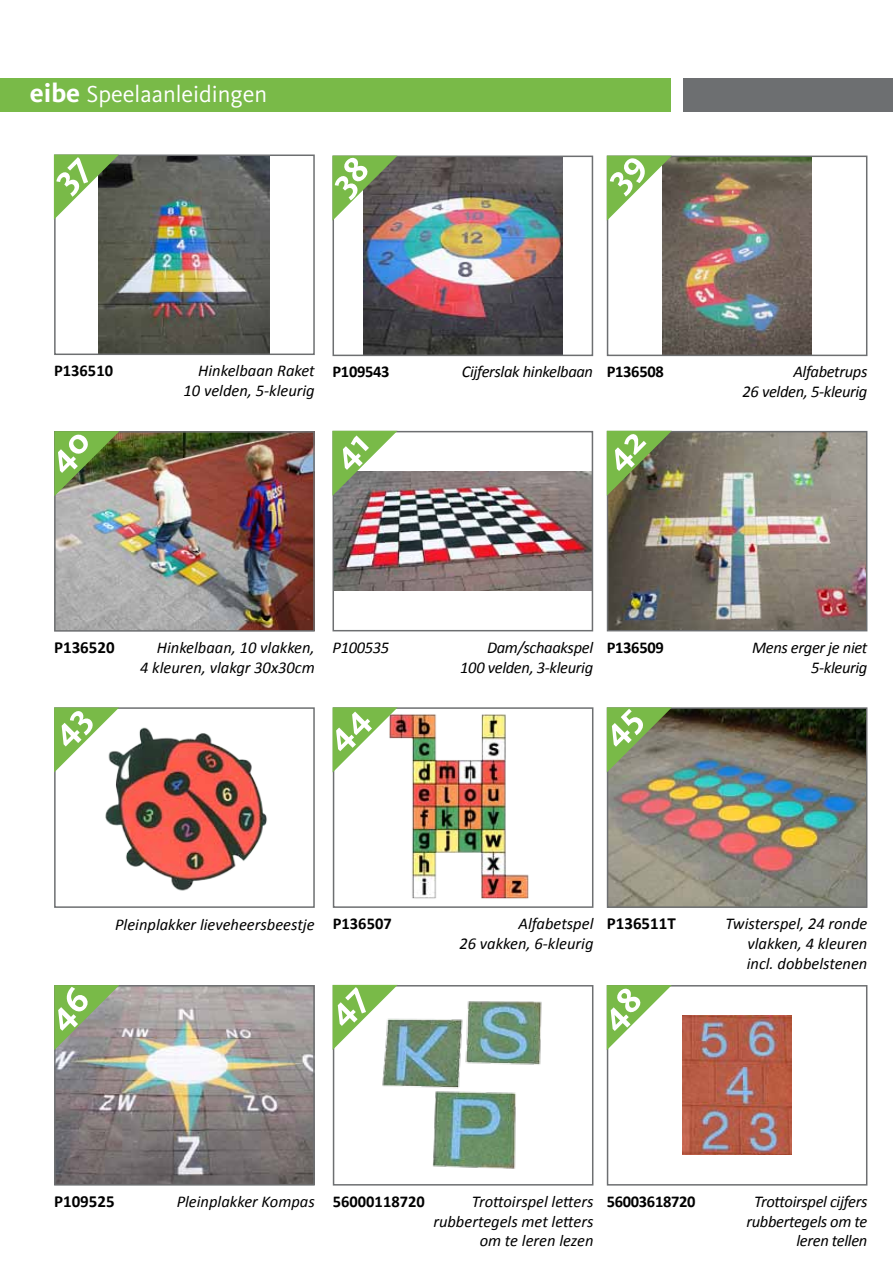
<style>
.page{position:relative;width:893px;height:1263px;background:#fff}
.page>*{position:absolute;margin:0;border:0;box-sizing:border-box;transform-origin:0 0}
.t1{font:24px "eibe Kievit";color:#fff}
.t2{font:700 16.95px "Calibri";color:#000}
.t3{font:italic 16.5px/19.8px "Calibri";color:#000;text-align:right}
.t4{font:italic 16.5px/19.8px "Calibri";letter-spacing:-.02em;color:#000;text-align:right}
.t5{font:700 16.5px "Calibri";letter-spacing:-.02em;color:#000}
.t6{font:700 16.5px "Calibri";color:#000}
.s1{font-weight:700;font-size:27px}
</style>
<div class="page">
<div style="left:0;top:78px;width:670px;height:33px;background:#79ba48"></div>
<div style="left:683px;top:78px;width:210px;height:33px;background:#6d6f71"></div>
<img style="left:57px;top:988px;width:255px;height:194px">
<div style="left:54px;top:985px;width:261px;height:200px;border:2px solid #6d6f71"></div>
<img style="left:610px;top:710px;width:254px;height:195px">
<div style="left:607px;top:707px;width:260px;height:201px;border:2px solid #6d6f71"></div>
<img style="left:57px;top:434px;width:255px;height:195px">
<div style="left:54px;top:431px;width:261px;height:201px;border:2px solid #6d6f71"></div>
<img style="left:398px;top:714px;width:131px;height:185px">
<div style="left:333px;top:707px;width:260px;height:201px;border:2px solid #6d6f71"></div>
<img style="left:382px;top:1001px;width:160px;height:168px">
<div style="left:333px;top:985px;width:260px;height:200px;border:2px solid #6d6f71"></div>
<img style="left:99px;top:157px;width:171px;height:195px">
<div style="left:54px;top:154px;width:261px;height:201px;border:2px solid #6d6f71"></div>
<img style="left:363px;top:159px;width:199px;height:194px">
<div style="left:332px;top:156px;width:261px;height:200px;border:2px solid #6d6f71"></div>
<img style="left:662px;top:159px;width:150px;height:194px">
<div style="left:607px;top:156px;width:260px;height:200px;border:2px solid #6d6f71"></div>
<img style="left:335px;top:472px;width:255px;height:118px">
<div style="left:332px;top:431px;width:261px;height:200px;border:2px solid #6d6f71"></div>
<img style="left:610px;top:434px;width:254px;height:194px">
<div style="left:607px;top:431px;width:260px;height:200px;border:2px solid #6d6f71"></div>
<img style="left:105px;top:727px;width:162px;height:164px">
<div style="left:54px;top:707px;width:261px;height:201px;border:2px solid #6d6f71"></div>
<img style="left:683px;top:1016px;width:109px;height:139px">
<div style="left:607px;top:985px;width:260px;height:200px;border:2px solid #6d6f71"></div>
<svg style="left:54px;top:985px;width:65px;height:65px;background:#87a56d"></svg>
<svg style="left:606px;top:707px;width:66px;height:65px;background:#819e61"></svg>
<img style="left:54px;top:431px;width:65px;height:65px">
<svg style="left:332px;top:707px;width:66px;height:65px"></svg>
<svg style="left:332px;top:985px;width:66px;height:65px"></svg>
<svg style="left:54px;top:155px;width:65px;height:65px"></svg>
<svg style="left:332px;top:155px;width:65px;height:66px;background:#7d9a62"></svg>
<svg style="left:607px;top:155px;width:65px;height:66px"></svg>
<svg style="left:332px;top:431px;width:65px;height:65px"></svg>
<svg style="left:607px;top:431px;width:65px;height:65px;background:#6e8b49"></svg>
<svg style="left:54px;top:707px;width:65px;height:65px"></svg>
<svg style="left:606px;top:985px;width:66px;height:65px"></svg>
<h1 class="t1" style="left:30px;top:80px;width:239px"><span class="s1">eibe</span> Speelaanleidingen</h1>
<p class="t6" style="left:54px;top:360px;width:60px">P136510</p>
<p class="t3" style="left:184px;top:360px;width:133px">Hinkelbaan Raket<br>10 velden, 5-kleurig</p>
<p class="t5" style="left:332px;top:361px;width:58px">P109543</p>
<p class="t4" style="left:462px;top:361px;width:133px">Cijferslak hinkelbaan</p>
<p class="t5" style="left:607px;top:361px;width:58px">P136508</p>
<p class="t4" style="left:743px;top:361px;width:126px">Alfabetrups<br>26 velden, 5-kleurig</p>
<p class="t2" style="left:54px;top:637px;width:62px">P136520</p>
<p class="t3" style="left:140px;top:637px;width:176px">Hinkelbaan, 10 vlakken,<br>4 kleuren, vlakgr 30x30cm</p>
<p class="t4" style="left:332px;top:637px;width:58px">P100535</p>
<p class="t4" style="left:460px;top:637px;width:134px">Dam/schaakspel<br>100 velden, 3-kleurig</p>
<p class="t5" style="left:607px;top:637px;width:58px">P136509</p>
<p class="t4" style="left:752px;top:637px;width:117px">Mens erger je niet<br>5-kleurig</p>
<p class="t3" style="left:115px;top:914px;width:201px">Pleinplakker lieveheersbeestje</p>
<p class="t6" style="left:333px;top:913px;width:60px">P136507</p>
<p class="t3" style="left:459px;top:913px;width:135px">Alfabetspel<br>26 vakken, 6-kleurig</p>
<p class="t2" style="left:607px;top:913px;width:70px">P136511T</p>
<p class="t3" style="left:747px;top:913px;width:122px;text-align:justify;text-indent:-21px">Twisterspel, 24 ronde vlakken, 4 kleuren incl. dobbelstenen</p>
<p class="t2" style="left:54px;top:1191px;width:62px">P109525</p>
<p class="t3" style="left:177px;top:1191px;width:140px">Pleinplakker Kompas</p>
<p class="t6" style="left:333px;top:1191px;width:94px">56000118720</p>
<p class="t3" style="left:433px;top:1191px;width:162px">Trottoirspel letters rubbertegels met letters om te leren lezen</p>
<p class="t5" style="left:607px;top:1191px;width:90px">56003618720</p>
<p class="t4" style="left:746px;top:1191px;width:123px">Trottoirspel cijfers rubbertegels om te leren tellen</p>
</div>
